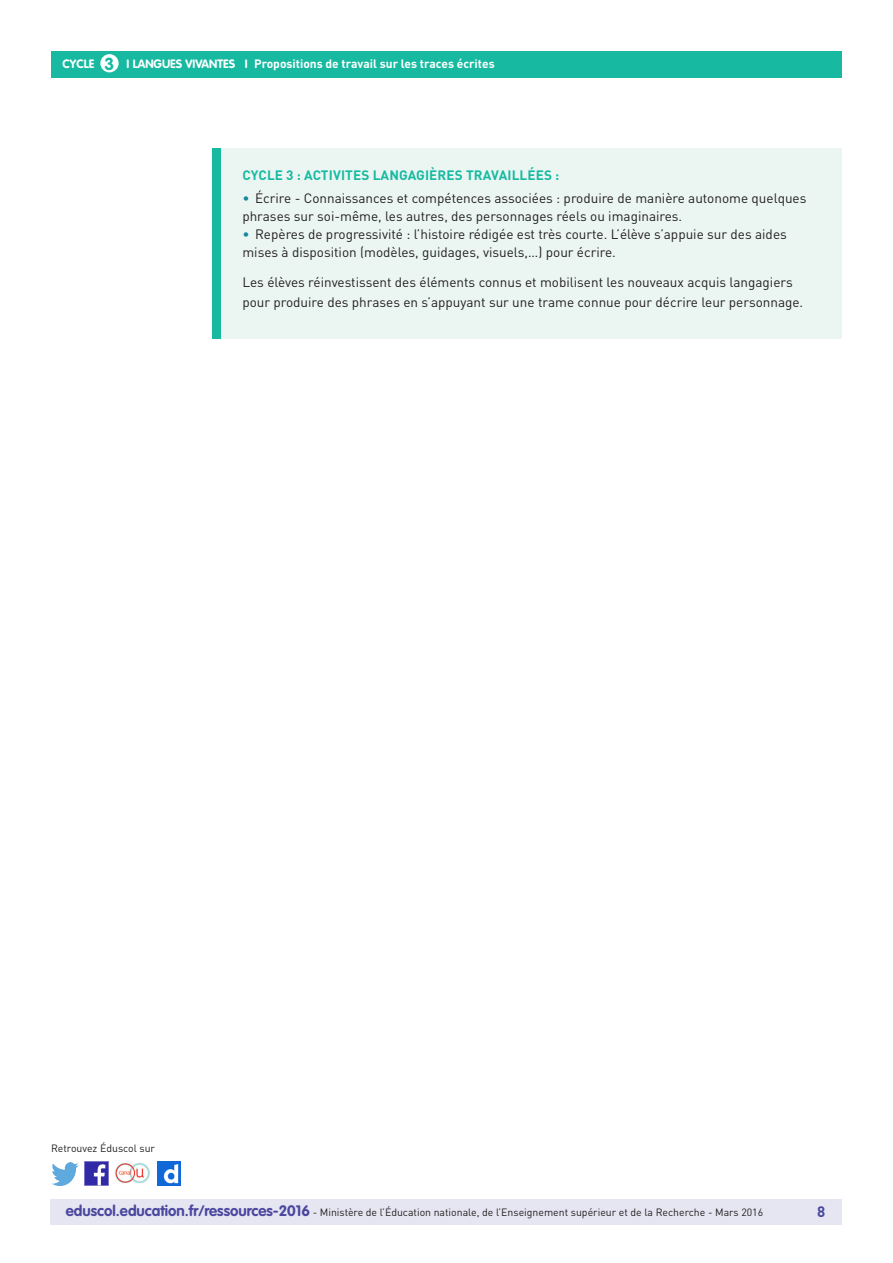
<style>
.page{position:relative;width:893px;height:1263px;background:#fff}
.page>*{position:absolute;margin:0;border:0;box-sizing:border-box;transform-origin:0 0}
.t1{font:700 17.25px "VAG Rounded Std";color:#17baa1}
.t2{font:700 15px "DIN Pro";color:#4a489e}
._08_Liste_à_puces_ni{font:13.5px/18px "DIN Pro";color:#231f20}
._15_texte_encadré{font:13.5px/19.5px "DIN Pro";color:#231f20}
._01_Titre_info_conte{font:700 13.5px "DIN Pro";letter-spacing:.01em;color:#17baa1}
.t3{font:700 12px "DIN Pro";color:#fff}
.t4{font:700 12px "VAG Rounded Std";color:#fff}
.t5{font:10.5px "DIN Pro";color:#231f20}
.s1{color:#16879f}
.s2{font-family:"VAG Rounded Std";font-weight:700;font-size:15px;color:#4a489e}
</style>
<div class="page">
<div style="left:50px;top:1199px;width:791px;height:26px;background:#e6e5f2"></div>
<div style="left:51px;top:51px;width:791px;height:27px;background:#17baa1"></div>
<div style="left:100px;top:54px;width:19px;height:18px;background:#fff;border-radius:50%"></div>
<img style="left:85px;top:1162px;width:23px;height:23px">
<img style="left:51px;top:1163px;width:28px;height:22px">
<img style="left:158px;top:1162px;width:22px;height:23px">
<img style="left:115px;top:1163px;width:35px;height:21px">
<div style="left:213px;top:149px;width:629px;height:190px;background:#ebf6f3"></div>
<div style="left:213px;top:149px;width:8px;height:190px;background:#17baa1"></div>
<p class="t1" style="left:105px;top:53px;width:11px">3</p>
<p class="t3" style="left:254px;top:56px;width:242px">Propositions de travail sur les traces écrites</p>
<p class="t4" style="left:63px;top:57px;width:33px">CYCLE</p>
<p class="t4" style="left:127px;top:57px;width:123px">I LANGUES VIVANTES I</p>
<p class="_01_Titre_info_conte" style="left:242px;top:167px;width:318px">CYCLE 3 : ACTIVITES LANGAGIÈRES TRAVAILLÉES :</p>
<p class="_08_Liste_à_puces_ni" style="left:242px;top:188px;width:566px"><span class="s1">•</span> Écrire - Connaissances et compétences associées : produire de manière autonome quelques phrases sur soi-même, les autres, des personnages réels ou imaginaires.</p>
<p class="_08_Liste_à_puces_ni" style="left:242px;top:224px;width:546px"><span class="s1">•</span> Repères de progressivité : l’histoire rédigée est très courte. L’élève s’appuie sur des aides mises à disposition (modèles, guidages, visuels,…) pour écrire.</p>
<p class="_15_texte_encadré" style="left:242px;top:273px;width:562px">Les élèves réinvestissent des éléments connus et mobilisent les nouveaux acquis langagiers pour produire des phrases en s’appuyant sur une trame connue pour décrire leur personnage.</p>
<p class="t5" style="left:51px;top:1141px;width:106px">Retrouvez Éduscol sur</p>
<p class="t5" style="left:66px;top:1205px;width:699px"><span class="s2">eduscol.education.fr/ressources-2016</span> - Ministère de l’Éducation nationale, de l’Enseignement supérieur et de la Recherche - Mars 2016</p>
<p class="t2" style="left:817px;top:1201px;width:10px">8</p>
</div>
